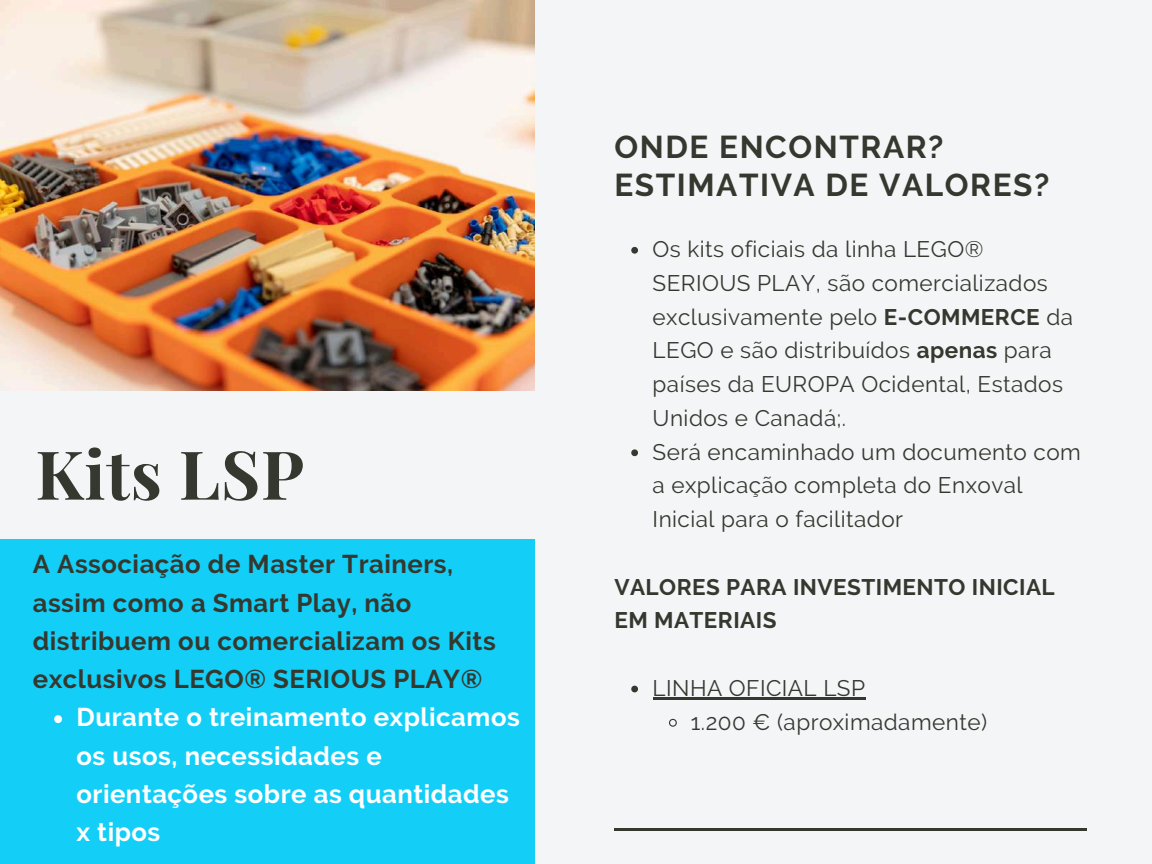
<style>
.page{position:relative;width:1152px;height:864px;background:#f4f5f7}
.page>*{position:absolute;margin:0;border:0;box-sizing:border-box;transform-origin:0 0}
.t1{font:700 67.5px "Playfair Display";letter-spacing:.01em;color:#35382f}
.t2{font:700 31.5px/37.8px "Raleway";letter-spacing:.05em;color:#35382f}
.t3{font:700 25.65px/38.2px "Raleway";letter-spacing:.02em;color:#35382f}
.t4{font:700 25.65px/38.2px "Raleway";letter-spacing:.02em;color:#fff}
.t5{font:22.5px/33.8px "Raleway";letter-spacing:.02em;color:#35382f}
.t6{font:700 22.5px/33.8px "Raleway";letter-spacing:.02em;color:#35382f}
.s1{font-weight:700}
</style>
<div class="page">
<hr style="left:614px;top:828px;width:473px;height:2px;background:#35382f">
<img style="left:0;top:0;width:534px;height:390px">
<div style="left:0;top:540px;width:535px;height:324px;background:#13cff8"></div>
<svg style="left:631px;top:247px;width:7px;height:7px"></svg>
<svg style="left:631px;top:449px;width:7px;height:7px"></svg>
<svg style="left:631px;top:686px;width:7px;height:6px"></svg>
<hr style="left:653px;top:697px;width:213px;height:2px;background:#35382f">
<svg style="left:669px;top:718px;width:8px;height:9px"></svg>
<svg style="left:54px;top:715px;width:8px;height:8px"></svg>
<h1 class="t1" style="left:35px;top:427px;width:270px">Kits LSP</h1>
<p class="t3" style="left:33px;top:545px;width:464px">A Associação de Master Trainers, assim como a Smart Play, não distribuem ou comercializam os Kits exclusivos LEGO® SERIOUS PLAY®</p>
<p class="t4" style="left:76px;top:698px;width:445px">Durante o treinamento explicamos os usos, necessidades e orientações sobre as quantidades x tipos</p>
<h2 class="t2" style="left:614px;top:128px;width:436px">ONDE ENCONTRAR?<br>ESTIMATIVA DE VALORES?</h2>
<p class="t5" style="left:653px;top:232px;width:430px">Os kits oficiais da linha LEGO®<br>SERIOUS PLAY, são comercializados exclusivamente pelo <span class="s1">E-COMMERCE</span> da<br>LEGO e são distribuídos <span class="s1">apenas</span> para países da EUROPA Ocidental, Estados<br>Unidos e Canadá;.<br>Será encaminhado um documento com a explicação completa do Enxoval<br>Inicial para o facilitador</p>
<p class="t6" style="left:614px;top:570px;width:442px">VALORES PARA INVESTIMENTO INICIAL<br>EM MATERIAIS</p>
<p class="t5" style="left:691px;top:671px;width:298px;text-indent:-38px">LINHA OFICIAL LSP<br>1.200 € (aproximadamente)</p>
</div>
